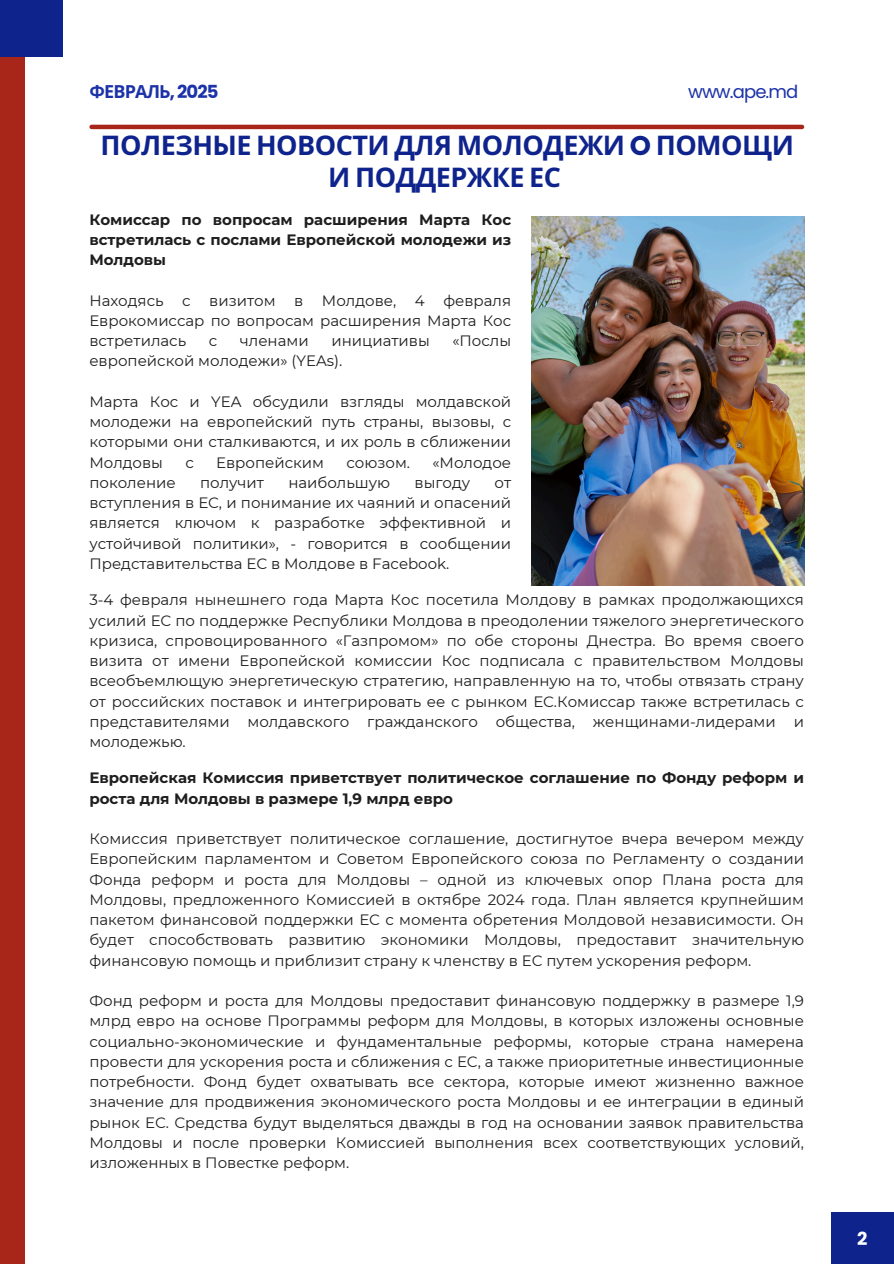
<style>
.page{position:relative;width:894px;height:1264px;background:#fff}
.page>*{position:absolute;margin:0;border:0;box-sizing:border-box;transform-origin:0 0}
.t1{font:700 27px/31.5px "Noto Sans";letter-spacing:-.02em;color:#0f238d;text-align:center}
.t2{font:700 18px "Noto Sans";letter-spacing:-.05em;color:#1c32a8}
.t3{font:18px "Poppins";letter-spacing:-.05em;color:#1c32a8}
.t4{font:700 18px "Poppins";color:#fff}
.t5{font:15px/20.2px "Montserrat";color:#1e1e1e;text-align:justify}
.t6{font:700 15px/20.2px "Montserrat";color:#1e1e1e;text-align:justify}
.s1{font-family:"Poppins"}
</style>
<div class="page">
<div style="left:0;top:0;width:24px;height:1263px;background:#a72619"></div>
<img style="left:531px;top:216px;width:272px;height:369px">
<div style="left:0;top:0;width:63px;height:56px;background:#0f238d"></div>
<div style="left:831px;top:1212px;width:62px;height:51px;background:#0f238d"></div>
<hr style="left:92px;top:125px;width:709px;height:4px;background:#a72619">
<h3 class="t2" style="left:90px;top:79px;width:130px">ФЕВРАЛЬ<span class="s1">, 2025</span></h3>
<p class="t1" style="left:101px;top:129px;width:694px">ПОЛЕЗНЫЕ НОВОСТИ ДЛЯ МОЛОДЕЖИ <span class="s1">O</span> ПОМОЩИ<br>И ПОДДЕРЖКЕ ЕС</p>
<h1 class="t6" style="left:89px;top:209px;width:423px">Комиссар по вопросам расширения Марта Кос встретилась с послами Европейской молодежи из Молдовы</h1>
<h4 class="t5" style="left:89px;top:290px;width:423px">Находясь с визитом в Молдове, 4 февраля Еврокомиссар по вопросам расширения Марта Кос встретилась</h4>
<p class="t3" style="left:688px;top:79px;width:112px">www.ape.md</p>
<h4 class="t5" style="left:209px;top:330px;width:10px">с</h4>
<h4 class="t5" style="left:240px;top:330px;width:70px">членами</h4>
<h4 class="t5" style="left:331px;top:330px;width:100px">инициативы</h4>
<h4 class="t5" style="left:452px;top:330px;width:60px">«Послы</h4>
<h4 class="t5" style="left:89px;top:351px;width:254px">европейской молодежи» (YEAs).</h4>
<p class="t5" style="left:89px;top:391px;width:423px">Марта Кос и YEA обсудили взгляды молдавской молодежи на европейский путь страны, вызовы, с которыми они сталкиваются, и их роль в сближении Молдовы</p>
<p class="t5" style="left:185px;top:452px;width:10px">с</p>
<p class="t5" style="left:216px;top:452px;width:109px">Европейским</p>
<p class="t5" style="left:346px;top:452px;width:65px">союзом.</p>
<p class="t5" style="left:432px;top:452px;width:80px">«Молодое</p>
<p class="t5" style="left:89px;top:472px;width:88px">поколение</p>
<p class="t5" style="left:200px;top:472px;width:65px">получит</p>
<p class="t5" style="left:288px;top:472px;width:103px">наибольшую</p>
<p class="t5" style="left:414px;top:472px;width:57px">выгоду</p>
<p class="t5" style="left:89px;top:472px;width:423px;text-indent:405px">от вступления в ЕС, и понимание их чаяний и опасений является ключом к разработке эффективной и устойчивой политики», - говорится в сообщении Представительства ЕС в Молдове в Facebook.</p>
<p class="t5" style="left:89px;top:590px;width:716px">3-4 февраля нынешнего года Марта Кос посетила Молдову в рамках продолжающихся усилий ЕС по поддержке Республики Молдова в преодолении тяжелого энергетического кризиса, спровоцированного «Газпромом» по обе стороны Днестра. Во время своего визита от имени Европейской комиссии Кос подписала с правительством Молдовы всеобъемлющую энергетическую стратегию, направленную на то, чтобы отвязать страну от российских поставок и интегрировать ее с рынком ЕС.Комиссар также встретилась с представителями молдавского гражданского общества, женщинами-лидерами и молодежью.</p>
<p class="t6" style="left:89px;top:767px;width:716px">Европейская Комиссия приветствует политическое соглашение по Фонду реформ и роста для Молдовы в размере 1,9 млрд евро</p>
<p class="t5" style="left:89px;top:828px;width:716px">Комиссия приветствует политическое соглашение, достигнутое вчера вечером между Европейским парламентом и Советом Европейского союза по Регламенту о создании Фонда реформ и роста для Молдовы – одной из ключевых опор Плана роста для Молдовы, предложенного Комиссией в октябре 2024 года. План является крупнейшим пакетом финансовой поддержки ЕС с момента обретения Молдовой независимости. Он будет способствовать развитию экономики Молдовы, предоставит значительную финансовую помощь и приблизит страну к членству в ЕС путем ускорения реформ.</p>
<h4 class="t5" style="left:89px;top:990px;width:716px">Фонд реформ и роста для Молдовы предоставит финансовую поддержку в размере 1,9 млрд евро на основе Программы реформ для Молдовы, в которых изложены основные социально-экономические и фундаментальные реформы, которые страна намерена провести для ускорения роста и сближения с ЕС, а также приоритетные инвестиционные потребности. Фонд будет охватывать все сектора, которые имеют жизненно важное значение для продвижения экономического роста Молдовы и ее интеграции в единый рынок ЕС. Средства будут выделяться дважды в год на основании заявок правительства Молдовы и после проверки Комиссией выполнения всех соответствующих условий, изложенных в Повестке реформ.</h4>
<p class="t4" style="left:857px;top:1225px;width:12px">2</p>
</div>
